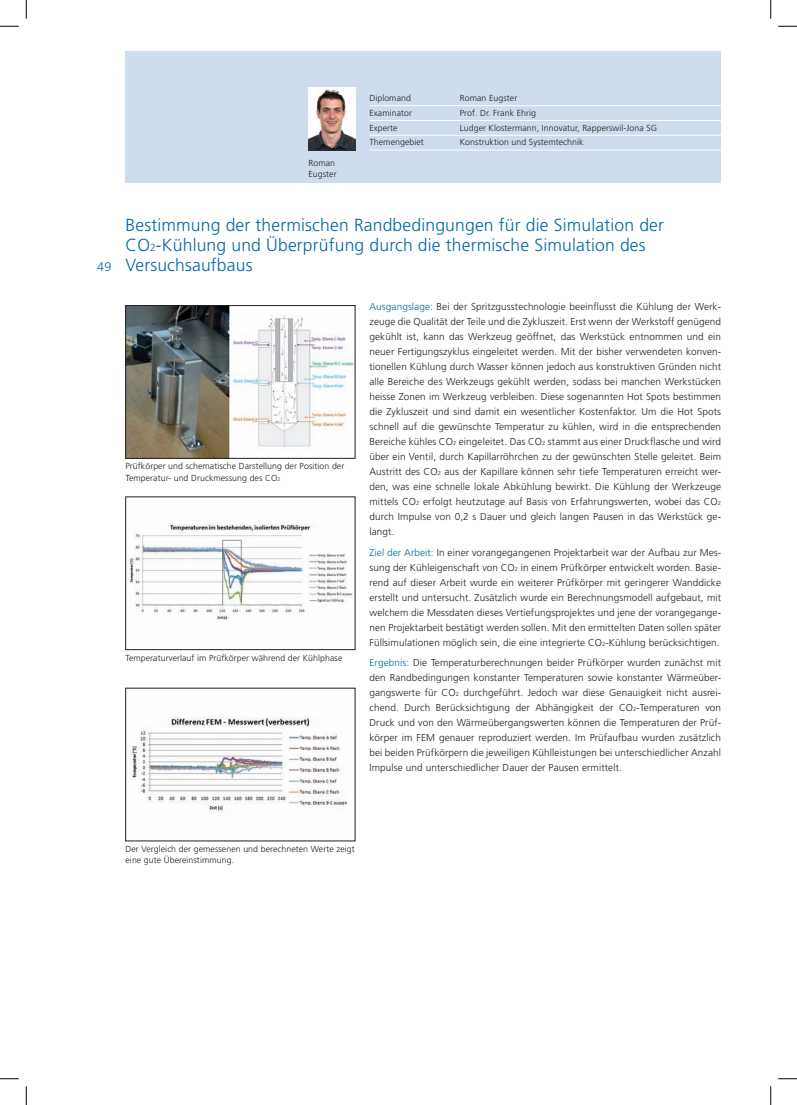
<style>
.page{position:relative;width:797px;height:1105px;background:#fff}
.page>*{position:absolute;margin:0;border:0;box-sizing:border-box;transform-origin:0 0}
.t1{font:300 17.5px "Frutiger LT Pro";letter-spacing:.01em;color:#0068a5}
.t2{font:300 10px/15px "Frutiger LT Pro";letter-spacing:.01em;color:#231f20;text-align:justify}
.t3{font:300 8.75px/11.2px "Frutiger LT Pro";letter-spacing:.01em;color:#231f20}
.s1{font-size:10.25px}
.s2{font-size:12.5px}
.s3{font-size:5.12px}
.s4{color:#0068a5}
.s5{font-size:5.88px}
</style>
<div class="page">
<div style="left:125px;top:51px;width:596px;height:131px;background:#cedced"></div>
<img style="left:127px;top:307px;width:226px;height:149px">
<div style="left:125px;top:305px;width:230px;height:153px;border:1px solid #231f20"></div>
<img style="left:129px;top:524px;width:224px;height:98px">
<div style="left:125px;top:497px;width:230px;height:153px;border:1px solid #231f20"></div>
<img style="left:130px;top:717px;width:217px;height:95px">
<hr style="left:369px;top:105px;width:352px;height:1px;background:#fff">
<hr style="left:369px;top:120px;width:352px;height:1px;background:#fff">
<hr style="left:369px;top:135px;width:352px;height:1px;background:#fff">
<hr style="left:369px;top:150px;width:352px;height:1px;background:#fff">
<img style="left:308px;top:88px;width:47px;height:62px">
<svg style="left:0;top:25px;width:19px;height:2px"></svg>
<svg style="left:778px;top:25px;width:19px;height:2px"></svg>
<svg style="left:0;top:1078px;width:19px;height:1px"></svg>
<svg style="left:778px;top:1078px;width:19px;height:1px"></svg>
<svg style="left:25px;top:0;width:2px;height:19px"></svg>
<svg style="left:25px;top:1086px;width:2px;height:19px"></svg>
<svg style="left:770px;top:0;width:1px;height:19px"></svg>
<svg style="left:770px;top:1086px;width:1px;height:19px"></svg>
<p class="t3" style="left:308px;top:157px;width:30px">Roman<br>Eugster</p>
<p class="t3" style="left:369px;top:92px;width:43px">Diplomand</p>
<p class="t3" style="left:460px;top:92px;width:59px">Roman Eugster</p>
<p class="t3" style="left:369px;top:107px;width:44px">Examinator</p>
<p class="t3" style="left:460px;top:107px;width:78px">Prof. Dr. Frank Ehrig</p>
<p class="t3" style="left:369px;top:122px;width:30px">Experte</p>
<p class="t3" style="left:460px;top:122px;width:199px">Ludger Klostermann, Innovatur, Rapperswil-Jona SG</p>
<p class="t3" style="left:369px;top:137px;width:56px">Themengebiet</p>
<p class="t3" style="left:460px;top:137px;width:125px">Konstruktion und Systemtechnik</p>
<h1 class="t1" style="left:125px;top:215px;width:540px">Bestimmung der thermischen Randbedingungen für die Simulation der</h1>
<h1 class="t1" style="left:125px;top:235px;width:521px">CO<span class="s1">2</span>-Kühlung und Überprüfung durch die thermische Simulation des</h1>
<h1 class="t1" style="left:97px;top:255px;width:157px"><span class="s2">49</span> Versuchsaufbaus</h1>
<p class="t3" style="left:125px;top:461px;width:220px">Prüfkörper und schematische Darstellung der Position der<br>Temperatur- und Druckmessung des CO<span class="s3">2</span></p>
<p class="t3" style="left:125px;top:652px;width:218px">Temperaturverlauf im Prüfkörper während der Kühlphase</p>
<p class="t2" style="left:369px;top:299px;width:353px"><span class="s4">Ausgangslage:</span> Bei der Spritzgusstechnologie beeinflusst die Kühlung der Werk&shy;zeuge die Qualität der Teile und die Zykluszeit. Erst wenn der Werkstoff genügend gekühlt ist, kann das Werkzeug geöffnet, das Werkstück entnommen und ein neuer Fertigungszyklus eingeleitet werden. Mit der bisher verwendeten konven&shy;tionellen Kühlung durch Wasser können jedoch aus konstruktiven Gründen nicht alle Bereiche des Werkzeugs gekühlt werden, sodass bei manchen Werkstücken heisse Zonen im Werkzeug verbleiben. Diese sogenannten Hot Spots bestimmen die Zykluszeit und sind damit ein wesentlicher Kostenfaktor. Um die Hot Spots schnell auf die gewünschte Temperatur zu kühlen, wird in die entsprechenden Bereiche kühles CO<span class="s5">2</span> eingeleitet. Das CO<span class="s5">2</span> stammt aus einer Druckflasche und wird über ein Ventil, durch Kapillarröhrchen zu der gewünschten Stelle geleitet. Beim Austritt des CO<span class="s5">2</span> aus der Kapillare können sehr tiefe Temperaturen erreicht wer&shy;den, was eine schnelle lokale Abkühlung bewirkt. Die Kühlung der Werkzeuge mittels CO<span class="s5">2</span> erfolgt heutzutage auf Basis von Erfahrungswerten, wobei das CO<span class="s5">2 </span>durch Impulse von 0,2 s Dauer und gleich langen Pausen in das Werkstück ge&shy;langt.</p>
<p class="t2" style="left:369px;top:545px;width:353px"><span class="s4">Ziel der Arbeit:</span> In einer vorangegangenen Projektarbeit war der Aufbau zur Mes&shy;sung der Kühleigenschaft von CO<span class="s5">2</span> in einem Prüfkörper entwickelt worden. Basie&shy;rend auf dieser Arbeit wurde ein weiterer Prüfkörper mit geringerer Wanddicke erstellt und untersucht. Zusätzlich wurde ein Berechnungsmodell aufgebaut, mit welchem die Messdaten dieses Vertiefungsprojektes und jene der vorangegange&shy;nen Projektarbeit bestätigt werden sollen. Mit den ermittelten Daten sollen später Füllsimulationen möglich sein, die eine integrierte CO<span class="s5">2</span>-Kühlung berücksichtigen.</p>
<p class="t2" style="left:369px;top:655px;width:353px"><span class="s4">Ergebnis:</span> Die Temperaturberechnungen beider Prüfkörper wurden zunächst mit den Randbedingungen konstanter Temperaturen sowie konstanter Wärmeüber&shy;gangswerte für CO<span class="s5">2</span> durchgeführt. Jedoch war diese Genauigkeit nicht ausrei&shy;chend. Durch Berücksichtigung der Abhängigkeit der CO<span class="s5">2</span>-Temperaturen von Druck und von den Wärmeübergangswerten können die Temperaturen der Prüf&shy;körper im FEM genauer reproduziert werden. Im Prüfaufbau wurden zusätzlich bei beiden Prüfkörpern die jeweiligen Kühlleistungen bei unterschiedlicher Anzahl Impulse und unterschiedlicher Dauer der Pausen ermittelt.</p>
<p class="t3" style="left:125px;top:843px;width:231px">Der Vergleich der gemessenen und berechneten Werte zeigt eine gute Übereinstimmung.</p>
</div>
